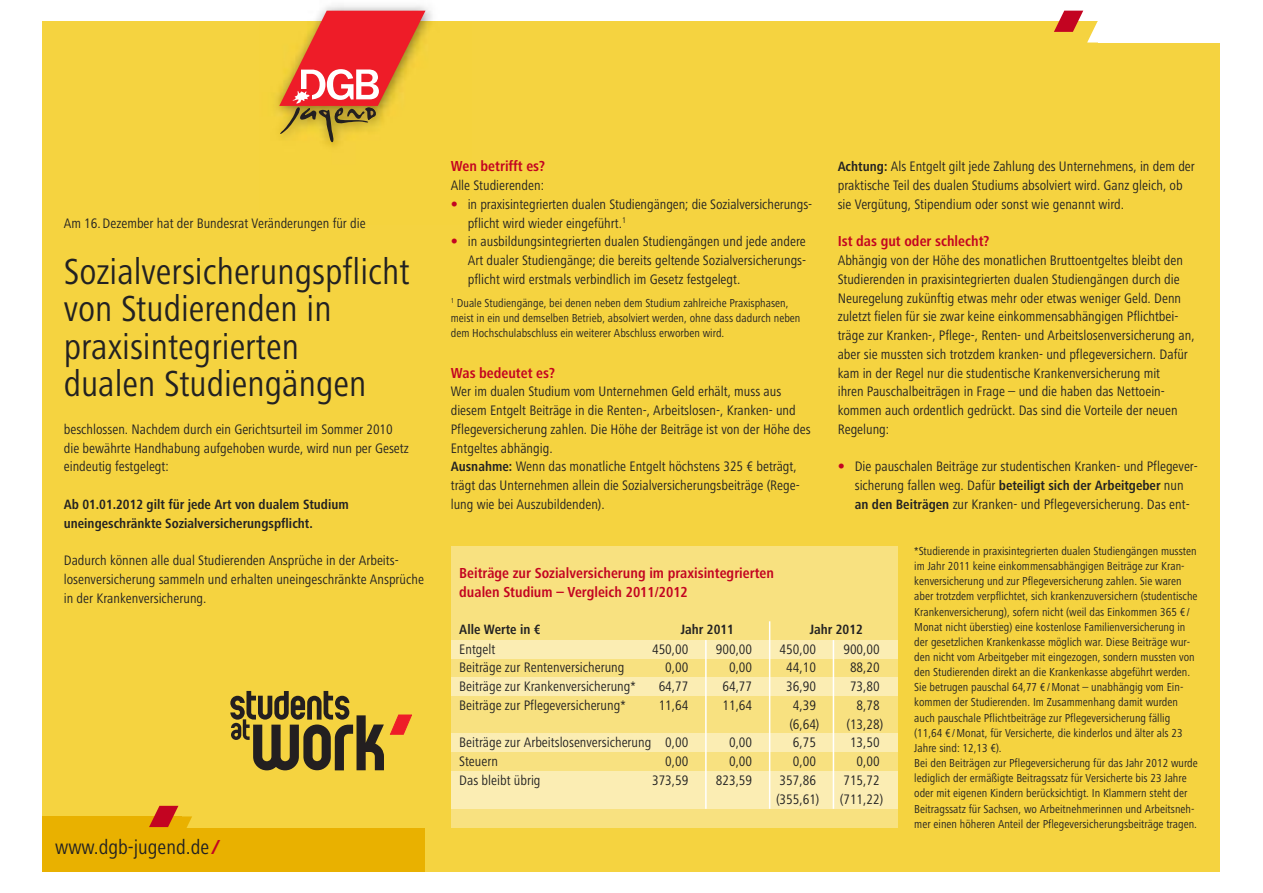
<style>
.page{position:relative;width:1263px;height:893px;background:#fff}
.page>*{position:absolute;margin:0;border:0;box-sizing:border-box;transform-origin:0 0}
.t1{font:condensed 37.5px/37.5px "Frutiger Next LT";color:#222122}
.t2{font:condensed 21px "Frutiger Next LT";color:#222122}
.t3{font:700 condensed 15px/18.8px "Frutiger Next LT";color:#c30421}
.t4{font:condensed 14.25px/18.8px "Frutiger Next LT";color:#222122}
.t5{font:700 condensed 13.95px/18.8px "Frutiger Next LT";color:#222122}
.t6{font:condensed 12px/15.1px "Frutiger Next LT";color:#222122}
.s1{font-weight:500;font-stretch:normal;color:#c30421}
.s2{font-family:"Frutiger LT Std";color:#c30421}
.s3{font-weight:700;font-size:13.95px}
</style>
<div class="page">
<div style="left:43px;top:21px;width:1177px;height:851px;background:#f5d340"></div>
<div style="left:43px;top:829px;width:382px;height:43px;background:#e9b100"></div>
<img style="left:276px;top:5px;width:156px;height:141px">
<svg style="left:279px;top:11px;width:146px;height:131px"></svg>
<div style="left:43px;top:816px;width:139px;height:15px;background:#e9b100"></div>
<svg style="left:149px;top:806px;width:43px;height:23px"></svg>
<svg style="left:1054px;top:11px;width:43px;height:32px"></svg>
<div style="left:1097px;top:19px;width:123px;height:24px;background:#fff"></div>
<div style="left:451px;top:546px;width:446px;height:282px;background:#f8e180"></div>
<div style="left:451px;top:640px;width:446px;height:19px;background:#fbedb3"></div>
<div style="left:451px;top:678px;width:446px;height:18px;background:#fbedb3"></div>
<div style="left:451px;top:734px;width:446px;height:18px;background:#fbedb3"></div>
<div style="left:451px;top:771px;width:446px;height:38px;background:#fbedb3"></div>
<hr style="left:705px;top:640px;width:2px;height:169px;background:#fff">
<hr style="left:769px;top:621px;width:1px;height:188px;background:#fff">
<hr style="left:833px;top:640px;width:1px;height:169px;background:#fff">
<svg style="left:230px;top:691px;width:154px;height:79px"></svg>
<svg style="left:390px;top:715px;width:21px;height:19px"></svg>
<p class="t4" style="left:64px;top:215px;width:303px">Am 16.Dezember hat der Bundesrat Veränderungen für die</p>
<h1 class="t1" style="left:64px;top:257px;width:347px">Sozialversicherungspflicht von Studierenden in praxisintegrierten<br>dualen Studiengängen</h1>
<p class="t4" style="left:64px;top:421px;width:346px">beschlossen. Nachdem durch ein Gerichtsurteil im Sommer 2010 die bewährte Handhabung aufgehoben wurde, wird nun per Gesetz eindeutig festgelegt:</p>
<p class="t5" style="left:64px;top:496px;width:287px">Ab 01.01.2012 gilt für jede Art von dualem Studium uneingeschränkte Sozialversicherungspflicht.</p>
<p class="t4" style="left:64px;top:552px;width:362px">Dadurch können alle dual Studierenden Ansprüche in der Arbeits&shy;losenversicherung sammeln und erhalten uneingeschränkte Ansprüche in der Krankenversicherung.</p>
<h2 class="t2" style="left:55px;top:840px;width:166px">www.dgb-jugend.de <span class="s1">/</span></h2>
<p class="t3" style="left:451px;top:159px;width:96px">Wen betrifft es?</p>
<p class="t4" style="left:451px;top:177px;width:95px">Alle Studierenden:</p>
<p class="t4" style="left:468px;top:196px;width:346px;text-indent:-17px"><span class="s2">•</span> in praxisintegrierten dualen Studiengängen; die Sozialversicherungs&shy;pflicht wird wieder eingeführt.<sup>1</sup></p>
<p class="t4" style="left:468px;top:234px;width:340px;text-align:justify;text-indent:-17px"><span class="s2">•</span> in ausbildungsintegrierten dualen Studiengängen und jede andere Art dualer Studiengänge; die bereits geltende Sozialversicherungs&shy;pflicht wird erstmals verbindlich im Gesetz festgelegt.</p>
<p class="t6" style="left:451px;top:297px;width:351px"><sup>1</sup> Duale Studiengänge, bei denen neben dem Studium zahlreiche Praxisphasen, meist in ein und demselben Betrieb, absolviert werden, ohne dass dadurch neben dem Hochschulabschluss ein weiterer Abschluss erworben wird.</p>
<p class="t3" style="left:451px;top:365px;width:106px">Was bedeutet es?</p>
<p class="t4" style="left:451px;top:384px;width:361px">Wer im dualen Studium vom Unternehmen Geld erhält, muss aus diesem Entgelt Beiträge in die Renten-, Arbeitslosen-, Kranken- und Pflegeversicherung zahlen. Die Höhe der Beiträge ist von der Höhe des Entgeltes abhängig.<br><span class="s3">Ausnahme:</span> Wenn das monatliche Entgelt höchstens 325 € beträgt, trägt das Unternehmen allein die Sozialversicherungsbeiträge (Rege&shy;lung wie bei Auszubildenden).</p>
<p class="t4" style="left:838px;top:159px;width:359px"><span class="s3">Achtung:</span> Als Entgelt gilt jede Zahlung des Unternehmens, in dem der praktische Teil des dualen Studiums absolviert wird. Ganz gleich, ob sie Vergütung, Stipendium oder sonst wie genannt wird.</p>
<p class="t3" style="left:838px;top:234px;width:153px">Ist das gut oder schlecht?</p>
<p class="t4" style="left:838px;top:252px;width:358px">Abhängig von der Höhe des monatlichen Bruttoentgeltes bleibt den Studierenden in praxisintegrierten dualen Studiengängen durch die Neuregelung zukünftig etwas mehr oder etwas weniger Geld. Denn zuletzt fielen für sie zwar keine einkommensabhängigen Pflichtbei&shy;träge zur Kranken-, Pflege-, Renten- und Arbeitslosenversicherung an, aber sie mussten sich trotzdem kranken- und pflegeversichern. Dafür kam in der Regel nur die studentische Krankenversicherung mit<br>ihren Pauschalbeiträgen in Frage – und die haben das Nettoein&shy;kommen auch ordentlich gedrückt. Das sind die Vorteile der neuen Regelung:</p>
<p class="t4" style="left:855px;top:459px;width:345px;text-indent:-17px"><span class="s2">•</span> Die pauschalen Beiträge zur studentischen Kranken- und Pflegever&shy;sicherung fallen weg. Dafür <span class="s3">beteiligt sich der Arbeitgeber</span> nun <span class="s3">an den Beiträgen</span> zur Kranken- und Pflegeversicherung. Das ent-</p>
<p class="t3" style="left:459px;top:565px;width:316px">Beiträge zur Sozialversicherung im praxisintegrierten dualen Studium – Vergleich 2011/2012</p>
<p class="t5" style="left:459px;top:622px;width:83px">Alle Werte in €</p>
<p class="t5" style="left:681px;top:622px;width:55px">Jahr 2011</p>
<p class="t5" style="left:810px;top:622px;width:55px">Jahr 2012</p>
<p class="t4" style="left:459px;top:641px;width:38px">Entgelt</p>
<p class="t4" style="left:652px;top:641px;width:38px">450,00</p>
<p class="t4" style="left:716px;top:641px;width:38px">900,00</p>
<p class="t4" style="left:780px;top:641px;width:38px">450,00</p>
<p class="t4" style="left:843px;top:641px;width:38px">900,00</p>
<p class="t4" style="left:459px;top:660px;width:167px">Beiträge zur Rentenversicherung</p>
<p class="t4" style="left:665px;top:660px;width:25px">0,00</p>
<p class="t4" style="left:729px;top:660px;width:25px">0,00</p>
<p class="t4" style="left:786px;top:660px;width:31px">44,10</p>
<p class="t4" style="left:850px;top:660px;width:31px">88,20</p>
<p class="t4" style="left:459px;top:678px;width:178px">Beiträge zur Krankenversicherung*</p>
<p class="t4" style="left:659px;top:678px;width:31px">64,77</p>
<p class="t4" style="left:722px;top:678px;width:31px">64,77</p>
<p class="t4" style="left:786px;top:678px;width:31px">36,90</p>
<p class="t4" style="left:850px;top:678px;width:31px">73,80</p>
<p class="t4" style="left:459px;top:697px;width:168px">Beiträge zur Pflegeversicherung*</p>
<p class="t4" style="left:659px;top:697px;width:31px">11,64</p>
<p class="t4" style="left:722px;top:697px;width:31px">11,64</p>
<p class="t4" style="left:793px;top:697px;width:25px">4,39</p>
<p class="t4" style="left:857px;top:697px;width:25px">8,78</p>
<p class="t4" style="left:789px;top:716px;width:32px">(6,64)</p>
<p class="t4" style="left:846px;top:716px;width:38px">(13,28)</p>
<p class="t4" style="left:459px;top:735px;width:231px">Beiträge zur Arbeitslosenversicherung 0,00</p>
<p class="t4" style="left:729px;top:735px;width:25px">0,00</p>
<p class="t4" style="left:793px;top:735px;width:25px">6,75</p>
<p class="t4" style="left:850px;top:735px;width:31px">13,50</p>
<p class="t4" style="left:459px;top:753px;width:40px">Steuern</p>
<p class="t4" style="left:665px;top:753px;width:25px">0,00</p>
<p class="t4" style="left:729px;top:753px;width:25px">0,00</p>
<p class="t4" style="left:793px;top:753px;width:25px">0,00</p>
<p class="t4" style="left:857px;top:753px;width:25px">0,00</p>
<p class="t4" style="left:459px;top:772px;width:83px">Das bleibt übrig</p>
<p class="t4" style="left:652px;top:772px;width:38px">373,59</p>
<p class="t4" style="left:716px;top:772px;width:38px">823,59</p>
<p class="t4" style="left:780px;top:772px;width:38px">357,86</p>
<p class="t4" style="left:843px;top:772px;width:38px">715,72</p>
<p class="t4" style="left:776px;top:791px;width:45px">(355,61)</p>
<p class="t4" style="left:840px;top:791px;width:45px">(711,22)</p>
<p class="t6" style="left:914px;top:545px;width:285px">*Studierende in praxisintegrierten dualen Studiengängen mussten im Jahr 2011 keine einkommensabhängigen Beiträge zur Kran&shy;kenversicherung und zur Pflegeversicherung zahlen. Sie waren aber trotzdem verpflichtet, sich krankenzuversichern (studentische Krankenversicherung), sofern nicht (weil das Einkommen 365 € / Monat nicht überstieg) eine kostenlose Familienversicherung in der gesetzlichen Krankenkasse möglich war. Diese Beiträge wur&shy;den nicht vom Arbeitgeber mit eingezogen, sondern mussten von den Studierenden direkt an die Krankenkasse abgeführt werden.<br>Sie betrugen pauschal 64,77 € /Monat – unabhängig vom Ein&shy;kommen der Studierenden. Im Zusammenhang damit wurden auch pauschale Pflichtbeiträge zur Pflegeversicherung fällig (11,64 € /Monat, für Versicherte, die kinderlos und älter als 23<br>Jahre sind: 12,13 €).<br>Bei den Beiträgen zur Pflegeversicherung für das Jahr 2012 wurde lediglich der ermäßigte Beitragssatz für Versicherte bis 23 Jahre oder mit eigenen Kindern berücksichtigt. In Klammern steht der Beitragssatz für Sachsen, wo Arbeitnehmerinnen und Arbeitsneh&shy;mer einen höheren Anteil der Pflegeversicherungsbeiträge tragen.</p>
</div>
